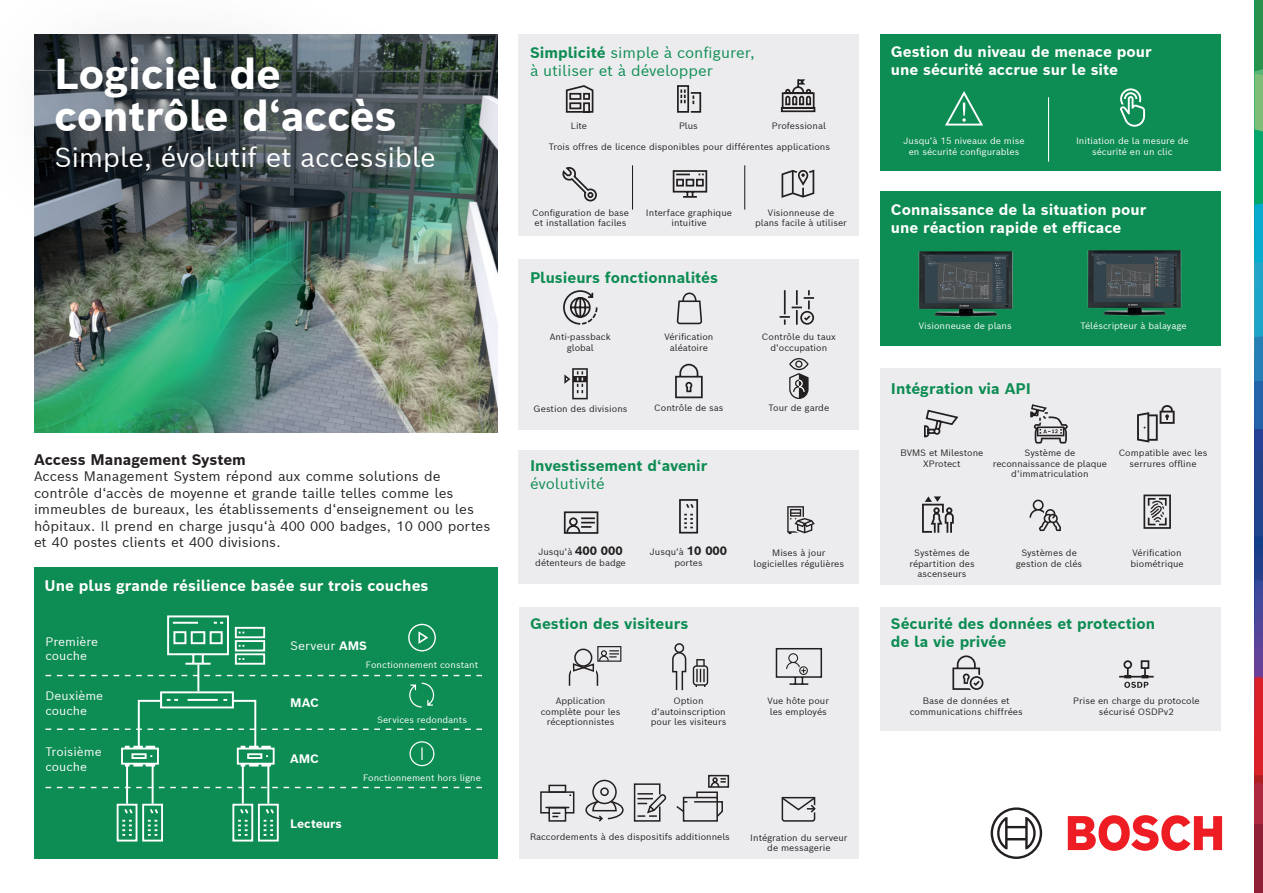
<style>
.page{position:relative;width:1263px;height:893px;background:#fff}
.page>*{position:absolute;margin:0;border:0;box-sizing:border-box;transform-origin:0 0}
.t1{font:700 42px/42px "Bosch Sans";letter-spacing:-.01em;color:#fff}
.t2{font:27px "Bosch Sans";letter-spacing:-.01em;color:#fff}
.t3{font:700 15px/18px "Bosch Sans";color:#fff}
.t4{font:700 15px/18px "Bosch Sans";color:#0d8c53}
.t5{font:15px/18px "Bosch Sans";color:#0d8c53}
.t6{font:700 15px "Bosch Sans";color:#231f20}
.t7{font:13.5px/16.5px "Bosch Sans";color:#231f20}
.t8{font:12px/14.7px "Bosch Sans";color:#fff}
.t9{font:700 12px "Bosch Sans";color:#fff}
.t10{font:9px/10.5px "Bosch Sans";color:#231f20;text-align:center}
.t11{font:9px/10.5px "Bosch Sans";color:#fff;text-align:center}
.s1{font-weight:700}
.s2{font-weight:700;font-size:12px}
</style>
<div class="page">
<div style="left:34px;top:567px;width:463px;height:292px;background:#0d8c53"></div>
<div style="left:519px;top:34px;width:340px;height:202px;background:#ececee"></div>
<div style="left:880px;top:34px;width:340px;height:136px;background:#0d8c53"></div>
<div style="left:880px;top:191px;width:340px;height:155px;background:#0d8c53"></div>
<img style="left:34px;top:257px;width:463px;height:175px">
<div style="left:519px;top:259px;width:340px;height:170px;background:#ececee"></div>
<div style="left:519px;top:451px;width:340px;height:133px;background:#ececee"></div>
<svg style="left:672px;top:170px;width:36px;height:28px"></svg>
<svg style="left:781px;top:170px;width:33px;height:28px"></svg>
<svg style="left:565px;top:85px;width:29px;height:28px"></svg>
<svg style="left:562px;top:167px;width:35px;height:35px"></svg>
<hr style="left:632px;top:165px;width:1px;height:45px;background:#231f20">
<hr style="left:744px;top:165px;width:1px;height:45px;background:#231f20">
<svg style="left:945px;top:91px;width:38px;height:35px"></svg>
<hr style="left:1048px;top:97px;width:1px;height:65px;background:#fff">
<svg style="left:1120px;top:88px;width:25px;height:39px"></svg>
<svg style="left:780px;top:79px;width:36px;height:34px"></svg>
<svg style="left:677px;top:85px;width:25px;height:28px"></svg>
<svg style="left:563px;top:290px;width:35px;height:35px"></svg>
<svg style="left:563px;top:511px;width:36px;height:23px"></svg>
<svg style="left:679px;top:499px;width:20px;height:35px"></svg>
<svg style="left:787px;top:506px;width:28px;height:28px"></svg>
<div style="left:519px;top:608px;width:339px;height:251px;background:#ececee"></div>
<svg style="left:779px;top:290px;width:35px;height:35px"></svg>
<svg style="left:675px;top:363px;width:28px;height:36px"></svg>
<svg style="left:789px;top:358px;width:20px;height:41px"></svg>
<svg style="left:693px;top:659px;width:15px;height:28px"></svg>
<svg style="left:775px;top:648px;width:48px;height:37px"></svg>
<svg style="left:781px;top:796px;width:35px;height:26px"></svg>
<div style="left:674px;top:643px;width:10px;height:10px;border:2px solid #231f20;border-radius:50%"></div>
<svg style="left:672px;top:651px;width:15px;height:40px"></svg>
<svg style="left:568px;top:646px;width:53px;height:40px"></svg>
<div style="left:708px;top:775px;width:21px;height:13px;border:2px solid #231f20"></div>
<svg style="left:710px;top:777px;width:16px;height:11px"></svg>
<svg style="left:540px;top:791px;width:35px;height:31px"></svg>
<div style="left:548px;top:785px;width:18px;height:8px;border:2px solid #231f20"></div>
<div style="left:592px;top:780px;width:25px;height:24px;border:2px solid #231f20;border-radius:50%"></div>
<div style="left:600px;top:787px;width:9px;height:9px;border:2px solid #231f20;border-radius:50%"></div>
<svg style="left:585px;top:798px;width:39px;height:24px"></svg>
<div style="left:683px;top:797px;width:35px;height:25px;border:2px solid #231f20"></div>
<svg style="left:715px;top:800px;width:8px;height:18px"></svg>
<hr style="left:694px;top:801px;width:23px;height:2px;background:#231f20">
<svg style="left:676px;top:801px;width:11px;height:12px"></svg>
<div style="left:696px;top:791px;width:22px;height:7px;border:2px solid #231f20"></div>
<svg style="left:633px;top:783px;width:34px;height:39px"></svg>
<hr style="left:197px;top:665px;width:2px;height:26px;background:#fff">
<hr style="left:126px;top:764px;width:2px;height:40px;background:#fff">
<hr style="left:152px;top:764px;width:2px;height:40px;background:#fff">
<svg style="left:116px;top:803px;width:47px;height:39px"></svg>
<hr style="left:242px;top:764px;width:2px;height:40px;background:#fff">
<hr style="left:267px;top:764px;width:2px;height:40px;background:#fff">
<svg style="left:232px;top:803px;width:47px;height:39px"></svg>
<svg style="left:167px;top:615px;width:99px;height:51px"></svg>
<div style="left:408px;top:624px;width:28px;height:27px;border:1px solid #fff;border-radius:50%"></div>
<svg style="left:418px;top:631px;width:11px;height:13px"></svg>
<img style="left:1087px;top:250px;width:95px;height:66px">
<img style="left:918px;top:251px;width:95px;height:66px">
<svg style="left:45px;top:675px;width:437px;height:1px"></svg>
<svg style="left:45px;top:682px;width:437px;height:85px"></svg>
<svg style="left:45px;top:787px;width:437px;height:1px"></svg>
<svg style="left:677px;top:293px;width:25px;height:31px"></svg>
<svg style="left:564px;top:368px;width:24px;height:31px"></svg>
<div style="left:880px;top:608px;width:340px;height:123px;background:#ececee"></div>
<div style="left:880px;top:368px;width:340px;height:217px;background:#ececee"></div>
<svg style="left:952px;top:655px;width:31px;height:35px"></svg>
<svg style="left:924px;top:409px;width:35px;height:29px"></svg>
<svg style="left:1119px;top:660px;width:35px;height:28px"></svg>
<svg style="left:1030px;top:404px;width:38px;height:40px"></svg>
<svg style="left:1137px;top:405px;width:37px;height:38px"></svg>
<svg style="left:1029px;top:500px;width:32px;height:31px"></svg>
<svg style="left:1143px;top:495px;width:28px;height:34px"></svg>
<svg style="left:922px;top:496px;width:32px;height:37px"></svg>
<div style="left:0;top:0;width:509px;height:257px;background:#231f20;opacity:.43"></div>
<div style="left:1254px;top:824px;width:9px;height:69px;background:#8f1f35"></div>
<svg style="left:1254px;top:0;width:9px;height:824px;background:#466a80"></svg>
<svg style="left:1068px;top:815px;width:154px;height:36px"></svg>
<svg style="left:991px;top:807px;width:51px;height:52px"></svg>
<h1 class="t1" style="left:54px;top:51px;width:344px">Logiciel de contrôle d‘accès</h1>
<h2 class="t2" style="left:54px;top:138px;width:383px">Simple, évolutif et accessible</h2>
<h3 class="t6" style="left:34px;top:449px;width:213px">Access Management System</h3>
<p class="t7" style="left:34px;top:468px;width:458px">Access Management System répond aux comme solutions de contrôle d‘accès de moyenne et grande taille telles comme les immeubles de bureaux, les établissements d‘enseignement ou les hôpitaux. Il prend en charge jusqu‘à 400 000 badges, 10 000 portes et 40 postes clients et 400 divisions.</p>
<h3 class="t3" style="left:45px;top:576px;width:385px">Une plus grande résilience basée sur trois couches</h3>
<h3 class="t8" style="left:45px;top:633px;width:54px">Première couche</h3>
<h3 class="t8" style="left:45px;top:688px;width:59px">Deuxième couche</h3>
<h3 class="t8" style="left:45px;top:744px;width:58px">Troisième couche</h3>
<h3 class="t8" style="left:290px;top:638px;width:78px">Serveur <span class="s1">AMS</span></h3>
<h3 class="t9" style="left:290px;top:694px;width:30px">MAC</h3>
<h3 class="t9" style="left:290px;top:751px;width:30px">AMC</h3>
<h3 class="t9" style="left:290px;top:816px;width:53px">Lecteurs</h3>
<p class="t11" style="left:366px;top:660px;width:114px">Fonctionnement constant</p>
<p class="t11" style="left:377px;top:714px;width:91px">Services redondants</p>
<p class="t11" style="left:363px;top:773px;width:119px">Fonctionnement hors ligne</p>
<h3 class="t5" style="left:530px;top:43px;width:226px"><span class="s1">Simplicité</span> simple à configurer, à utiliser et à développer</h3>
<p class="t10" style="left:571px;top:120px;width:18px">Lite</p>
<p class="t10" style="left:679px;top:120px;width:20px">Plus</p>
<p class="t10" style="left:772px;top:120px;width:56px">Professional</p>
<p class="t10" style="left:549px;top:141px;width:283px">Trois offres de licence disponibles pour différentes applications</p>
<p class="t10" style="left:532px;top:207px;width:98px;text-align:left">Configuration de base et installation faciles</p>
<p class="t10" style="left:646px;top:207px;width:88px">Interface graphique intuitive</p>
<h3 class="t4" style="left:530px;top:268px;width:190px">Plusieurs fonctionnalités</h3>
<p class="t10" style="left:755px;top:207px;width:93px">Visionneuse de plans facile à utiliser</p>
<p class="t10" style="left:550px;top:331px;width:62px">Anti-passback global</p>
<p class="t10" style="left:664px;top:331px;width:51px">Vérification aléatoire</p>
<p class="t10" style="left:762px;top:331px;width:75px">Contrôle du taux d‘occupation</p>
<p class="t10" style="left:534px;top:403px;width:95px">Gestion des divisions</p>
<p class="t10" style="left:654px;top:402px;width:71px">Contrôle de sas</p>
<p class="t10" style="left:768px;top:402px;width:62px">Tour de garde</p>
<h3 class="t4" style="left:530px;top:456px;width:179px">Investissement d‘avenir</h3>
<h3 class="t5" style="left:530px;top:474px;width:76px">évolutivité</h3>
<p class="t10" style="left:535px;top:547px;width:92px">Jusqu‘à <span class="s2">400 000 </span>détenteurs de badge</p>
<p class="t10" style="left:650px;top:547px;width:79px">Jusqu‘à <span class="s2">10 000 </span>portes</p>
<p class="t10" style="left:754px;top:547px;width:92px">Mises à jour logicielles régulières</p>
<h3 class="t4" style="left:530px;top:615px;width:160px">Gestion des visiteurs</h3>
<p class="t10" style="left:541px;top:696px;width:81px">Application complète pour les réceptionnistes</p>
<p class="t10" style="left:651px;top:696px;width:77px">Option d‘autoinscription pour les visiteurs</p>
<p class="t10" style="left:768px;top:696px;width:63px;text-align:left">Vue hôte pour les employés</p>
<p class="t10" style="left:530px;top:831px;width:201px">Raccordements à des dispositifs additionnels</p>
<p class="t10" style="left:750px;top:832px;width:99px">Intégration du serveur de messagerie</p>
<h3 class="t3" style="left:891px;top:42px;width:262px">Gestion du niveau de menace pour une sécurité accrue sur le site</h3>
<p class="t11" style="left:904px;top:135px;width:122px">Jusqu‘à 15 niveaux de mise en sécurité configurables</p>
<p class="t11" style="left:1076px;top:135px;width:114px">Initiation de la mesure de sécurité en un clic</p>
<h3 class="t3" style="left:891px;top:200px;width:257px">Connaissance de la situation pour une réaction rapide et efficace</h3>
<p class="t11" style="left:919px;top:320px;width:95px">Visionneuse de plans</p>
<p class="t11" style="left:1080px;top:320px;width:108px">Téléscripteur à balayage</p>
<h3 class="t4" style="left:891px;top:379px;width:141px">Intégration via API</h3>
<p class="t10" style="left:900px;top:447px;width:85px">BVMS et Milestone<br>XProtect</p>
<p class="t10" style="left:993px;top:447px;width:116px">Système de reconnaissance de plaque d‘immatriculation</p>
<p class="t10" style="left:1119px;top:447px;width:90px">Compatible avec les serrures offline</p>
<p class="t10" style="left:909px;top:547px;width:67px">Systèmes de répartition des ascenseurs</p>
<p class="t10" style="left:1016px;top:547px;width:68px">Systèmes de gestion de clés</p>
<p class="t10" style="left:1130px;top:547px;width:55px;text-align:left">Vérification biométrique</p>
<h3 class="t4" style="left:891px;top:615px;width:266px">Sécurité des données et protection de la vie privée</h3>
<p class="t10" style="left:910px;top:696px;width:114px">Base de données et communications chiffrées</p>
<p class="t10" style="left:1073px;top:696px;width:128px">Prise en charge du protocole sécurisé OSDPv2</p>
</div>
